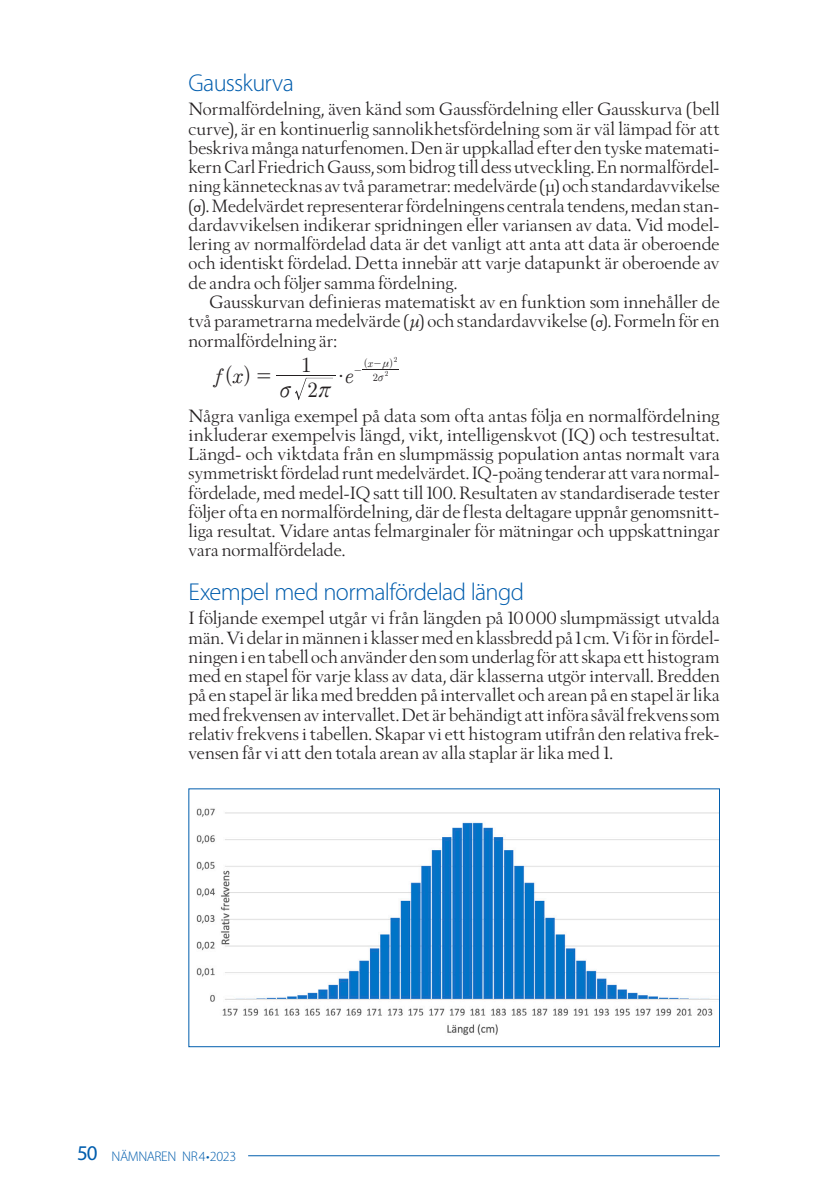
<style>
.page{position:relative;width:819px;height:1201px;background:#fff}
.page>*{position:absolute;margin:0;border:0;box-sizing:border-box;transform-origin:0 0}
.t1{font:300 24.5px "Myriad Pro";letter-spacing:-.025em;color:#015dad}
.t2{font:21px "MM Century New";color:#231f20}
.t3{font:21px "Times New Roman";color:#231f20}
.t4{font:italic 21px "MM Century Old Greek";color:#231f20}
.t5{font:17.5px/19.2px "Berling Nova Display Pro";letter-spacing:.005em;color:#231f20;text-align:justify}
.t6{font:300 14px "Myriad Pro";letter-spacing:-.03em;color:#015dad}
.t7{font:10.5px/14px "MM Century New";color:#231f20;text-align:center}
.t8{font:italic 10.5px "MM Century Old Greek";color:#231f20}
.t9{font:7.35px "MM Century New";color:#231f20}
.s1{font-style:italic}
.s2{font-family:"MM Century New";font-style:italic}
.s3{font-family:"MM Century Old Greek";font-style:italic}
.s4{font-weight:400;font-size:21px}
</style>
<div class="page">
<hr style="left:248px;top:1155px;width:471px;height:1px;background:#015dad">
<svg style="left:295px;top:378px;width:38px;height:22px"></svg>
<hr style="left:276px;top:375px;width:60px;height:1px;background:#231f20">
<hr style="left:362px;top:369px;width:37px;height:1px;background:#231f20">
<img style="left:196px;top:808px;width:521px;height:227px">
<div style="left:189px;top:788px;width:530px;height:259px;border:1px solid #015dad"></div>
<h1 class="t1" style="left:189px;top:70px;width:107px">Gausskurva</h1>
<p class="t5" style="left:189px;top:99px;width:532px">Normalfördelning, även känd som Gaussfördelning eller Gausskurva (bell curve), är en kontinuerlig sannolikhetsfördelning som är väl lämpad för att beskriva många naturfenomen. Den är uppkallad efter den tyske matemati&shy;kern Carl Friedrich Gauss, som bidrog till dess utveckling. En normalfördel&shy;ning kännetecknas av två parametrar: medelvärde (μ) och standardavvikelse ( ). Medelvärdet representerar fördelningens centrala tendens, medan stan&shy;dardavvikelsen indikerar spridningen eller variansen av data. Vid model&shy;lering av normalfördelad data är det vanligt att anta att data är oberoende och identiskt fördelad. Detta innebär att varje datapunkt är oberoende av de andra och följer samma fördelning.</p>
<p class="t5" style="left:189px;top:292px;width:532px;text-indent:21px">Gausskurvan definieras matematiskt av en funktion som innehåller de två parametrarna medelvärde (<span class="s1">μ</span>) och standardavvikelse ( ). Formeln för en normalfördelning är:</p>
<p class="t2" style="left:216px;top:365px;width:56px"><span class="s1">fx</span>()=</p>
<p class="t3" style="left:338px;top:361px;width:17px">∙<span class="s2">e</span></p>
<p class="t2" style="left:301px;top:354px;width:12px">1</p>
<p class="t7" style="left:364px;top:357px;width:31px">(<span class="s1">x</span>-<span class="s3">n</span>)<br>2 <sup>2</sup></p>
<p class="t9" style="left:393px;top:356px;width:5px">2</p>
<p class="t4" style="left:279px;top:380px;width:54px">v r</p>
<p class="t8" style="left:378px;top:372px;width:8px">v</p>
<p class="t5" style="left:189px;top:405px;width:532px">Några vanliga exempel på data som ofta antas följa en normalfördelning inkluderar exempelvis längd, vikt, intelligenskvot (IQ) och testresultat.<br>Längd- och viktdata från en slumpmässig population antas normalt vara symmetriskt fördelad runt medelvärdet. IQ-poäng tenderar att vara normal&shy;fördelade, med medel-IQ satt till 100. Resultaten av standardiserade tester följer ofta en normalfördelning, där de flesta deltagare uppnår genomsnitt&shy;liga resultat. Vidare antas felmarginaler för mätningar och uppskattningar vara normalfördelade.</p>
<h1 class="t1" style="left:189px;top:578px;width:337px">Exempel med normalfördelad längd</h1>
<p class="t5" style="left:189px;top:608px;width:532px">I följande exempel utgår vi från längden på 10000 slumpmässigt utvalda män. Vi delar in männen i klasser med en klassbredd på 1 cm. Vi för in fördel&shy;ningen i en tabell och använder den som underlag för att skapa ett histogram med en stapel för varje klass av data, där klasserna utgör intervall. Bredden på en stapel är lika med bredden på intervallet och arean på en stapel är lika med frekvensen av intervallet. Det är behändigt att införa såväl frekvens som relativ frekvens i tabellen. Skapar vi ett histogram utifrån den relativa frek&shy;vensen får vi att den totala arean av alla staplar är lika med 1.</p>
<p class="t2" style="left:307px;top:379px;width:12px">2</p>
<p class="t6" style="left:77px;top:1148px;width:161px"><span class="s4">50</span> NÄMNAREN NR4•2023</p>
</div>
